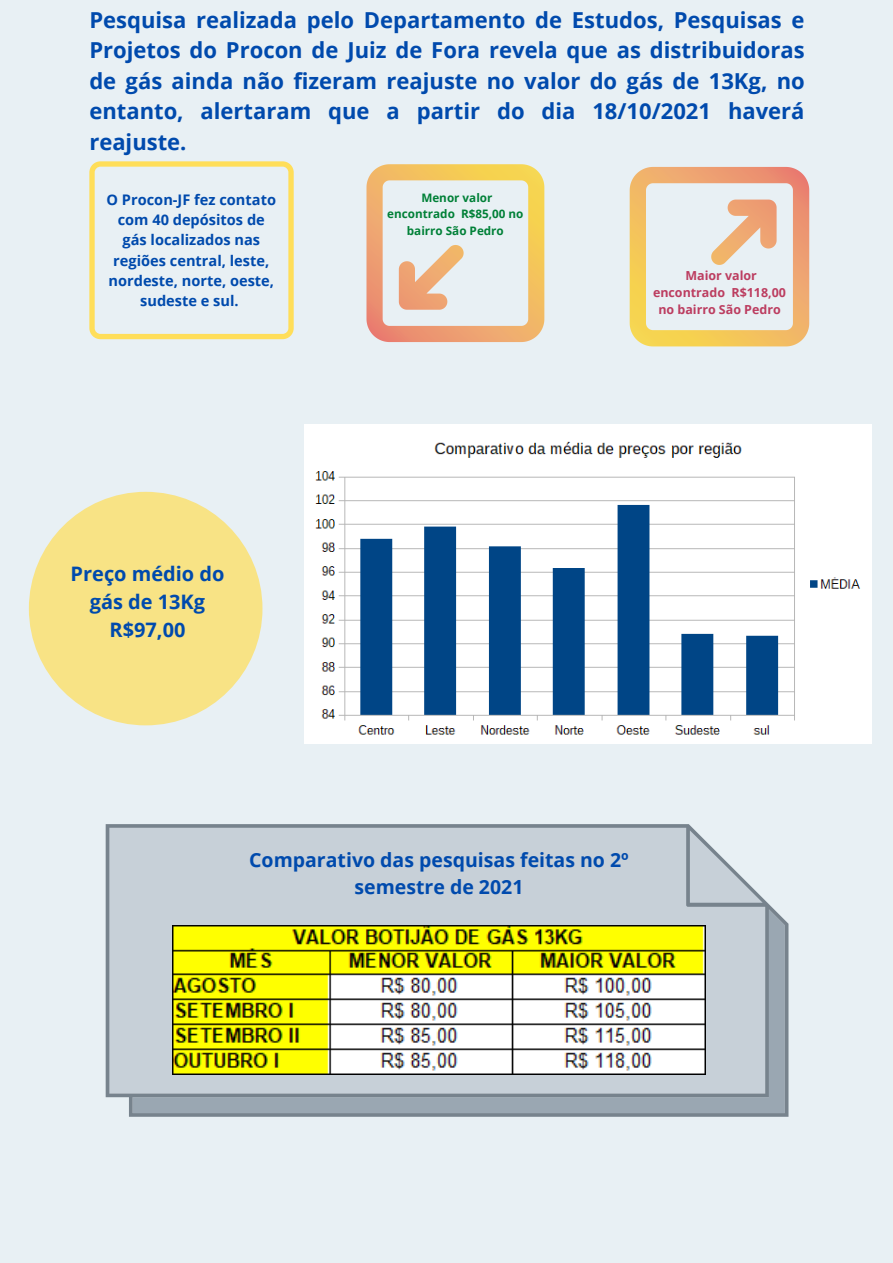
<style>
.page{position:relative;width:893px;height:1263px;background:#e8f0f4}
.page>*{position:absolute;margin:0;border:0;box-sizing:border-box;transform-origin:0 0}
.t1{font:700 21.98px/30.4px "Open Sans";color:#004aad;text-align:justify}
.t2{font:700 19.95px/28px "Open Sans";color:#004aad;text-align:center}
.t3{font:700 19.5px/27px "Open Sans";color:#004aad;text-align:center}
.t4{font:700 14.62px/20.2px "Open Sans";color:#004aad;text-align:center}
.t5{font:700 12.45px/17.2px "Open Sans";color:#bc3d60;text-align:center}
.t6{font:700 11.7px/16.3px "Open Sans";color:#008037;text-align:center}
</style>
<div class="page">
<svg style="left:89px;top:161px;width:205px;height:178px"></svg>
<div style="left:29px;top:492px;width:233px;height:233px;background:#f8e385;border-radius:50%"></div>
<svg style="left:366px;top:164px;width:178px;height:178px"></svg>
<svg style="left:629px;top:167px;width:180px;height:179px"></svg>
<svg style="left:106px;top:824px;width:682px;height:293px;background:#bbc5cd"></svg>
<img style="left:173px;top:925px;width:532px;height:150px">
<img style="left:304px;top:424px;width:567px;height:319px">
<p class="t1" style="left:89px;top:4px;width:717px">Pesquisa realizada pelo Departamento de Estudos, Pesquisas e Projetos do Procon de Juiz de Fora revela que as distribuidoras de gás ainda não fizeram reajuste no valor do gás de 13Kg, no entanto, alertaram que a partir do dia 18/10/2021 haverá reajuste.</p>
<p class="t4" style="left:107px;top:189px;width:171px">O Procon-JF fez contato com 40 depósitos de gás localizados nas regiões central, leste, nordeste, norte, oeste, sudeste e sul.</p>
<p class="t6" style="left:387px;top:190px;width:138px">Menor valor encontrado R$85,00 no bairro São Pedro</p>
<p class="t5" style="left:653px;top:266px;width:134px">Maior valor encontrado R$118,00 no bairro São Pedro</p>
<p class="t2" style="left:71px;top:559px;width:155px">Preço médio do gás de 13Kg<br>R$97,00</p>
<p class="t3" style="left:249px;top:846px;width:381px">Comparativo das pesquisas feitas no 2º semestre de 2021</p>
</div>
